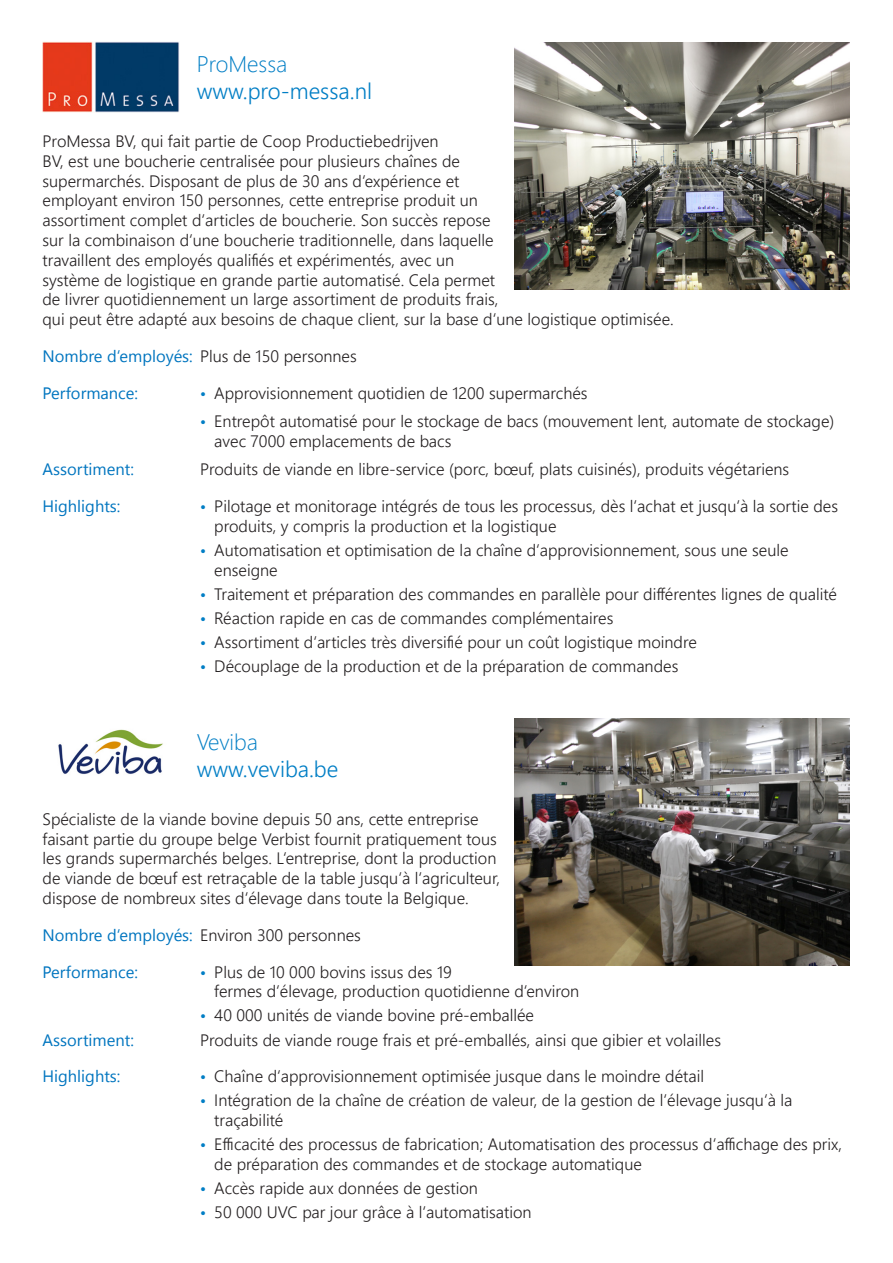
<style>
.page{position:relative;width:893px;height:1263px;background:#fff}
.page>*{position:absolute;margin:0;border:0;box-sizing:border-box;transform-origin:0 0}
.t1{font:300 22.5px "Segoe UI";color:#007ec5}
.t2{font:300 22.5px "Segoe UI";color:#007ec5}
.t3{font:300 16.5px/19.8px "Segoe UI";color:#231f20}
.t4{font:16.5px "Segoe UI";color:#0075bf}
.s1{font-weight:400;color:#0075bf}
.s2{color:#007ec5}
</style>
<div class="page">
<img style="left:43px;top:41px;width:137px;height:72px">
<img style="left:58px;top:729px;width:105px;height:45px">
<img style="left:514px;top:43px;width:336px;height:247px">
<img style="left:514px;top:719px;width:336px;height:246px">
<h1 class="t2" style="left:197px;top:46px;width:92px">ProMessa</h1>
<h1 class="t1" style="left:197px;top:73px;width:177px">www.pro-messa.nl</h1>
<p class="t3" style="left:43px;top:131px;width:633px">ProMessa BV, qui fait partie de Coop Productiebedrijven<br>BV, est une boucherie centralisée pour plusieurs chaînes de<br>supermarchés. Disposant de plus de 30 ans d‘expérience et<br>employant environ 150 personnes, cette entreprise produit un<br>assortiment complet d‘articles de boucherie. Son succès repose<br>sur la combinaison d‘une boucherie traditionnelle, dans laquelle<br>travaillent des employés qualifiés et expérimentés, avec un<br>système de logistique en grande partie automatisé. Cela permet<br>de livrer quotidiennement un large assortiment de produits frais,<br>qui peut être adapté aux besoins de chaque client, sur la base d‘une logistique optimisée.</p>
<p class="t3" style="left:43px;top:346px;width:316px"><span class="s1">Nombre d‘employés:</span> Plus de 150 personnes</p>
<p class="t4" style="left:43px;top:380px;width:97px">Performance:</p>
<p class="t3" style="left:200px;top:382px;width:389px"><span class="s2">•</span> Approvisionnement quotidien de 1200 supermarchés</p>
<p class="t3" style="left:214px;top:411px;width:621px;text-indent:-14px"><span class="s2">•</span> Entrepôt automatisé pour le stockage de bacs (mouvement lent, automate de stockage) avec 7000 emplacements de bacs</p>
<p class="t4" style="left:43px;top:456px;width:93px">Assortiment:</p>
<p class="t3" style="left:200px;top:459px;width:591px">Produits de viande en libre-service (porc, bœuf, plats cuisinés), produits végétariens</p>
<p class="t4" style="left:43px;top:493px;width:79px">Highlights:</p>
<p class="t3" style="left:214px;top:496px;width:625px;text-indent:-14px"><span class="s2">•</span> Pilotage et monitorage intégrés de tous les processus, dès l‘achat et jusqu‘à la sortie des produits, y compris la production et la logistique</p>
<p class="t3" style="left:214px;top:540px;width:576px;text-indent:-14px"><span class="s2">•</span> Automatisation et optimisation de la chaîne d‘approvisionnement, sous une seule enseigne</p>
<p class="t3" style="left:200px;top:583px;width:639px"><span class="s2">•</span> Traitement et préparation des commandes en parallèle pour différentes lignes de qualité</p>
<p class="t3" style="left:200px;top:607px;width:415px"><span class="s2">•</span> Réaction rapide en cas de commandes complémentaires</p>
<p class="t3" style="left:200px;top:631px;width:498px"><span class="s2">•</span> Assortiment d‘articles très diversifié pour un coût logistique moindre</p>
<p class="t3" style="left:200px;top:656px;width:480px"><span class="s2">•</span> Découplage de la production et de la préparation de commandes</p>
<h1 class="t2" style="left:197px;top:723px;width:63px">Veviba</h1>
<h1 class="t1" style="left:197px;top:750px;width:143px">www.veviba.be</h1>
<p class="t3" style="left:43px;top:808px;width:459px">Spécialiste de la viande bovine depuis 50 ans, cette entreprise faisant partie du groupe belge Verbist fournit pratiquement tous les grands supermarchés belges. L‘entreprise, dont la production de viande de bœuf est retraçable de la table jusqu‘à l‘agriculteur, dispose de nombreux sites d‘élevage dans toute la Belgique.</p>
<p class="t3" style="left:43px;top:924px;width:320px"><span class="s1">Nombre d‘employés:</span> Environ 300 personnes</p>
<p class="t4" style="left:43px;top:958px;width:97px">Performance:</p>
<p class="t3" style="left:214px;top:961px;width:366px;text-indent:-14px"><span class="s2">•</span> Plus de 10 000 bovins issus des 19<br>fermes d‘élevage, production quotidienne d‘environ</p>
<p class="t3" style="left:200px;top:1005px;width:335px"><span class="s2">•</span> 40 000 unités de viande bovine pré-emballée</p>
<p class="t4" style="left:43px;top:1026px;width:93px">Assortiment:</p>
<p class="t3" style="left:200px;top:1029px;width:522px">Produits de viande rouge frais et pré-emballés, ainsi que gibier et volailles</p>
<p class="t4" style="left:43px;top:1063px;width:79px">Highlights:</p>
<p class="t3" style="left:200px;top:1066px;width:506px"><span class="s2">•</span> Chaîne d‘approvisionnement optimisée jusque dans le moindre détail</p>
<p class="t3" style="left:214px;top:1090px;width:580px;text-indent:-14px"><span class="s2">•</span> Intégration de la chaîne de création de valeur, de la gestion de l‘élevage jusqu‘à la traçabilité</p>
<p class="t3" style="left:214px;top:1134px;width:629px;text-indent:-14px"><span class="s2">•</span> Efficacité des processus de fabrication; Automatisation des processus d‘affichage des prix, de préparation des commandes et de stockage automatique</p>
<p class="t3" style="left:200px;top:1178px;width:279px"><span class="s2">•</span> Accès rapide aux données de gestion</p>
<p class="t3" style="left:200px;top:1202px;width:333px"><span class="s2">•</span> 50 000 UVC par jour grâce à l‘automatisation</p>
</div>
